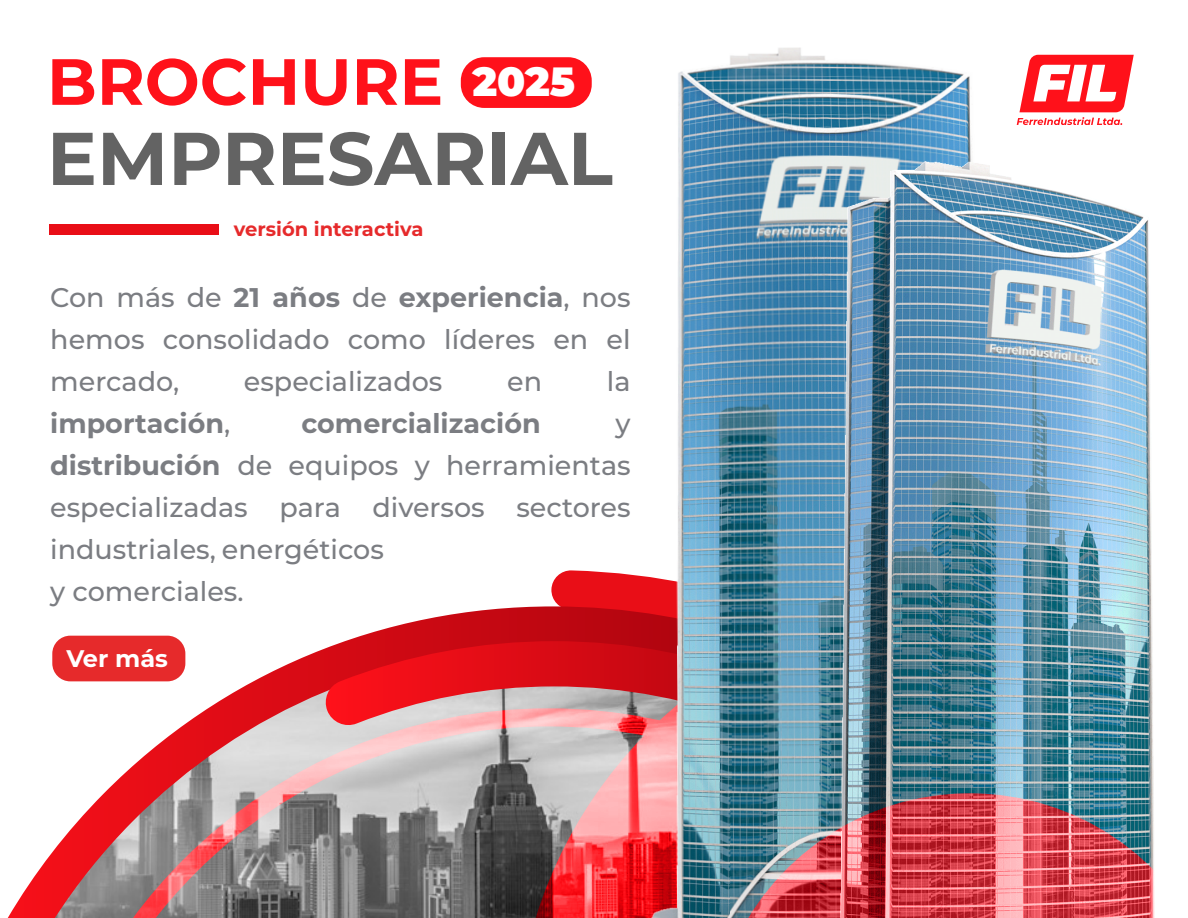
<style>
.page{position:relative;width:1188px;height:918px;background:#fff}
.page>*{position:absolute;margin:0;border:0;box-sizing:border-box;transform-origin:0 0}
.t1{font:700 74.55px "Montserrat";color:#636363}
.t2{font:700 65.25px "Montserrat";color:#ff111a}
.t3{font:500 27px/42px "Montserrat";color:#7b7d82;text-align:justify}
.t4{font:700 27px "Montserrat";color:#7b7d82}
.t5{font:700 24px "Montserrat";color:#fff}
.t6{font:700 19.5px "Montserrat";color:#e62a2b}
.s1{font-weight:900;font-size:40.8px;color:#fff}
.s2{font-weight:700}
.s3{font-weight:500}
</style>
<div class="page">
<svg style="left:551px;top:570px;width:85px;height:28px;background:#eb2830"></svg>
<svg style="left:8px;top:607px;width:518px;height:311px"></svg>
<svg style="left:323px;top:641px;width:203px;height:224px;background:#b9787b"></svg>
<svg style="left:526px;top:598px;width:110px;height:320px;background:#cc6368"></svg>
<img style="left:636px;top:47px;width:381px;height:871px">
<img style="left:823px;top:148px;width:331px;height:645px">
<svg style="left:730px;top:793px;width:425px;height:125px;background:#b4616c"></svg>
<div style="left:49px;top:224px;width:170px;height:10px;background:#e90e17"></div>
<div style="left:461px;top:57px;width:131px;height:51px;background:#ff111a;border-radius:23px"></div>
<svg style="left:1017px;top:55px;width:117px;height:70px"></svg>
<div style="left:52px;top:636px;width:133px;height:45px;background:#e62a2b;border-radius:18px"></div>
<h2 class="t2" style="left:47px;top:35px;width:530px">BROCHURE <span class="s1">2025</span></h2>
<h1 class="t1" style="left:47px;top:105px;width:567px">EMPRESARIAL</h1>
<p class="t6" style="left:234px;top:215px;width:191px">versión interactiva</p>
<p class="t3" style="left:50px;top:275px;width:582px">Con más de <span class="s2">21 años</span> de <span class="s2">experiencia</span>, nos hemos consolidado como líderes en el mercado,</p>
<p class="t3" style="left:244px;top:359px;width:200px">especializados</p>
<p class="t3" style="left:507px;top:359px;width:36px">en</p>
<p class="t3" style="left:607px;top:359px;width:25px">la</p>
<p class="t4" style="left:50px;top:404px;width:181px">importación<span class="s3">,</span></p>
<p class="t4" style="left:301px;top:404px;width:241px">comercialización</p>
<p class="t3" style="left:50px;top:401px;width:582px;text-align:left;text-indent:565px">y <span class="s2">distribución</span> de equipos y herramientas especializadas para diversos sectores industriales, energéticos<br>y comerciales.</p>
<p class="t5" style="left:66px;top:642px;width:103px">Ver más</p>
</div>
